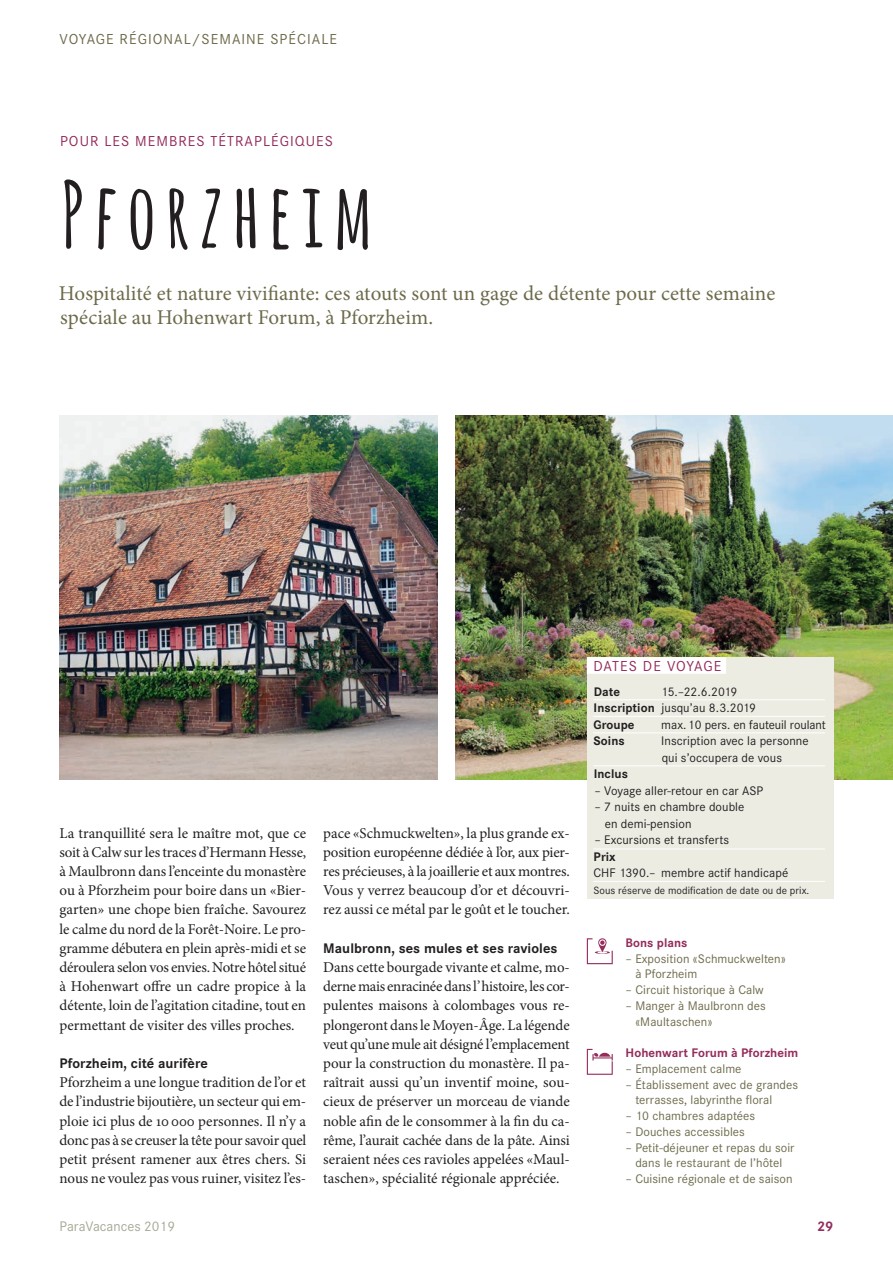
<style>
.page{position:relative;width:893px;height:1263px;background:#fff}
.page>*{position:absolute;margin:0;border:0;box-sizing:border-box;transform-origin:0 0}
.t1{font:700 90px "Amatic SC";letter-spacing:.1em;color:#231f20}
.t2{font:21px/24px "Minion Pro";color:#6d6a4a}
.t3{font:15px/19.2px "Minion Pro";color:#231f20;text-align:justify}
.t4{font:15px "Corporate S";letter-spacing:.07em;color:#6d6a4a}
.t5{font:15px "Corporate S";letter-spacing:.07em;color:#942c5c}
.t6{font:15px "Corporate S";letter-spacing:.045em;color:#942c5c}
.t7{font:700 14.4px "Corporate S";letter-spacing:.005em;color:#231f20}
.t8{font:14.4px "Corporate S";color:#a8a896}
.t9{font:700 14.4px "Corporate S";color:#942c5c}
.t10{font:12.9px/15.8px "Corporate S";letter-spacing:.005em;color:#6d6a4a}
.t11{font:12.9px/16.5px "Corporate S";letter-spacing:.005em;color:#231f20}
.t12{font:700 12.9px "Corporate S";letter-spacing:.005em;color:#942c5c}
.t13{font:700 12.9px "Corporate S";letter-spacing:.005em;color:#231f20}
.t14{font:10.95px "Corporate S";letter-spacing:.005em;color:#231f20}
.s1{font-weight:700}
</style>
<div class="page">
<img style="left:455px;top:415px;width:438px;height:364px">
<img style="left:60px;top:415px;width:378px;height:365px">
<svg style="left:587px;top:938px;width:26px;height:26px"></svg>
<svg style="left:587px;top:1049px;width:26px;height:26px"></svg>
<div style="left:587px;top:657px;width:246px;height:242px;background:#ecece3"></div>
<div style="left:587px;top:657px;width:139px;height:17px;background:#fff"></div>
<hr style="left:593px;top:699px;width:232px;height:1px;background:#fff">
<hr style="left:593px;top:716px;width:232px;height:1px;background:#fff">
<hr style="left:593px;top:732px;width:232px;height:1px;background:#fff">
<hr style="left:593px;top:765px;width:232px;height:1px;background:#fff">
<hr style="left:593px;top:849px;width:232px;height:1px;background:#fff">
<hr style="left:593px;top:881px;width:232px;height:1px;background:#fff">
<p class="t4" style="left:60px;top:28px;width:279px">VOYAGE RÉGIONAL/SEMAINE SPÉCIALE</p>
<p class="t5" style="left:60px;top:130px;width:274px">POUR LES MEMBRES TÉTRAPLÉGIQUES</p>
<h1 class="t1" style="left:61px;top:151px;width:313px">Pforzheim</h1>
<h2 class="t2" style="left:59px;top:281px;width:718px">Hospitalité et nature vivifiante: ces atouts sont un gage de détente pour cette semaine spéciale au Hohenwart Forum, à Pforzheim.</h2>
<p class="t3" style="left:60px;top:823px;width:248px">La tranquillité sera le maître mot, que ce soit à Calw sur les traces d’Hermann Hesse, à Maulbronn dans l’enceinte du monastère ou à Pforzheim pour boire dans un «Bier&shy;garten» une chope bien fraîche. Savourez le calme du nord de la Forêt-Noire. Le pro&shy;gramme débutera en plein après-midi et se déroulera selon vos envies. Notre hôtel situé à Hohenwart offre un cadre propice à la détente, loin de l’agitation citadine, tout en permettant de visiter des villes proches.</p>
<p class="t7" style="left:60px;top:1052px;width:150px">Pforzheim, cité aurifère</p>
<p class="t3" style="left:60px;top:1073px;width:248px">Pforzheim a une longue tradition de l’or et de l’industrie bijoutière, un secteur qui em&shy;ploie ici plus de 10000 personnes. Il n’y a donc pas à se creuser la tête pour savoir quel petit présent ramener aux êtres chers. Si nous ne voulez pas vous ruiner, visitez l’es-</p>
<p class="t3" style="left:323px;top:823px;width:248px">pace «Schmuckwelten», la plus grande ex&shy;position européenne dédiée à l’or, aux pier&shy;res précieuses, à la joaillerie et aux montres.<br>Vous y verrez beaucoup d’or et découvri&shy;rez aussi ce métal par le goût et le toucher.</p>
<p class="t7" style="left:323px;top:937px;width:236px">Maulbronn, ses mules et ses ravioles</p>
<p class="t3" style="left:323px;top:958px;width:248px">Dans cette bourgade vivante et calme, mo&shy;derne mais enracinée dans l’histoire, les cor&shy;pulentes maisons à colombages vous re&shy;plongeront dans le Moyen-Âge. La légende veut qu’une mule ait désigné l’emplacement pour la construction du monastère. Il pa&shy;raîtrait aussi qu’un inventif moine, sou&shy;cieux de préserver un morceau de viande noble afin de le consommer à la fin du ca&shy;rême, l’aurait cachée dans de la pâte. Ainsi seraient nées ces ravioles appelées «Maul&shy;taschen», spécialité régionale appréciée.</p>
<p class="t6" style="left:593px;top:655px;width:129px">DATES DE VOYAGE</p>
<p class="t13" style="left:594px;top:681px;width:28px">Date</p>
<p class="t11" style="left:593px;top:682px;width:164px;text-indent:68px">15.–22.6.2019<br><span class="s1">Inscription</span> jusqu’au 8.3.2019<br><span class="s1">Groupe</span></p>
<p class="t11" style="left:661px;top:715px;width:166px">max. 10 pers. en fauteuil roulant</p>
<p class="t13" style="left:594px;top:731px;width:33px">Soins</p>
<p class="t11" style="left:661px;top:732px;width:149px">Inscription avec la personne qui s’occupera de vous</p>
<p class="t13" style="left:594px;top:764px;width:36px">Inclus</p>
<p class="t11" style="left:594px;top:781px;width:170px">– Voyage aller-retour en car ASP</p>
<p class="t11" style="left:605px;top:798px;width:141px;text-indent:-10px">– 7 nuits en chambre double en demi-pension</p>
<p class="t11" style="left:594px;top:831px;width:136px">– Excursions et transferts</p>
<p class="t13" style="left:594px;top:846px;width:24px">Prix</p>
<p class="t11" style="left:593px;top:864px;width:196px">CHF 1390.– membre actif handicapé</p>
<p class="t14" style="left:593px;top:882px;width:217px">Sous réserve de modification de date ou de prix.</p>
<p class="t12" style="left:625px;top:932px;width:63px">Bons plans</p>
<p class="t10" style="left:635px;top:949px;width:152px;text-indent:-10px">– Exposition «Schmuckwelten» à Pforzheim</p>
<p class="t10" style="left:625px;top:981px;width:140px">– Circuit historique à Calw</p>
<p class="t10" style="left:635px;top:997px;width:132px;text-indent:-10px">– Manger à Maulbronn des «Maultaschen»</p>
<p class="t12" style="left:625px;top:1043px;width:174px">Hohenwart Forum à Pforzheim</p>
<p class="t10" style="left:625px;top:1060px;width:118px">– Emplacement calme</p>
<p class="t10" style="left:635px;top:1075px;width:164px;text-indent:-10px">– Établissement avec de grandes terrasses, labyrinthe floral</p>
<p class="t10" style="left:625px;top:1107px;width:131px">– 10 chambres adaptées</p>
<p class="t10" style="left:625px;top:1123px;width:121px">– Douches accessibles</p>
<p class="t10" style="left:625px;top:1138px;width:170px;text-align:center">– Petit-déjeuner et repas du soir dans le restaurant de l’hôtel</p>
<p class="t10" style="left:625px;top:1170px;width:169px">– Cuisine régionale et de saison</p>
<p class="t8" style="left:60px;top:1216px;width:117px">ParaVacances 2019</p>
<p class="t9" style="left:817px;top:1215px;width:18px">29</p>
</div>
